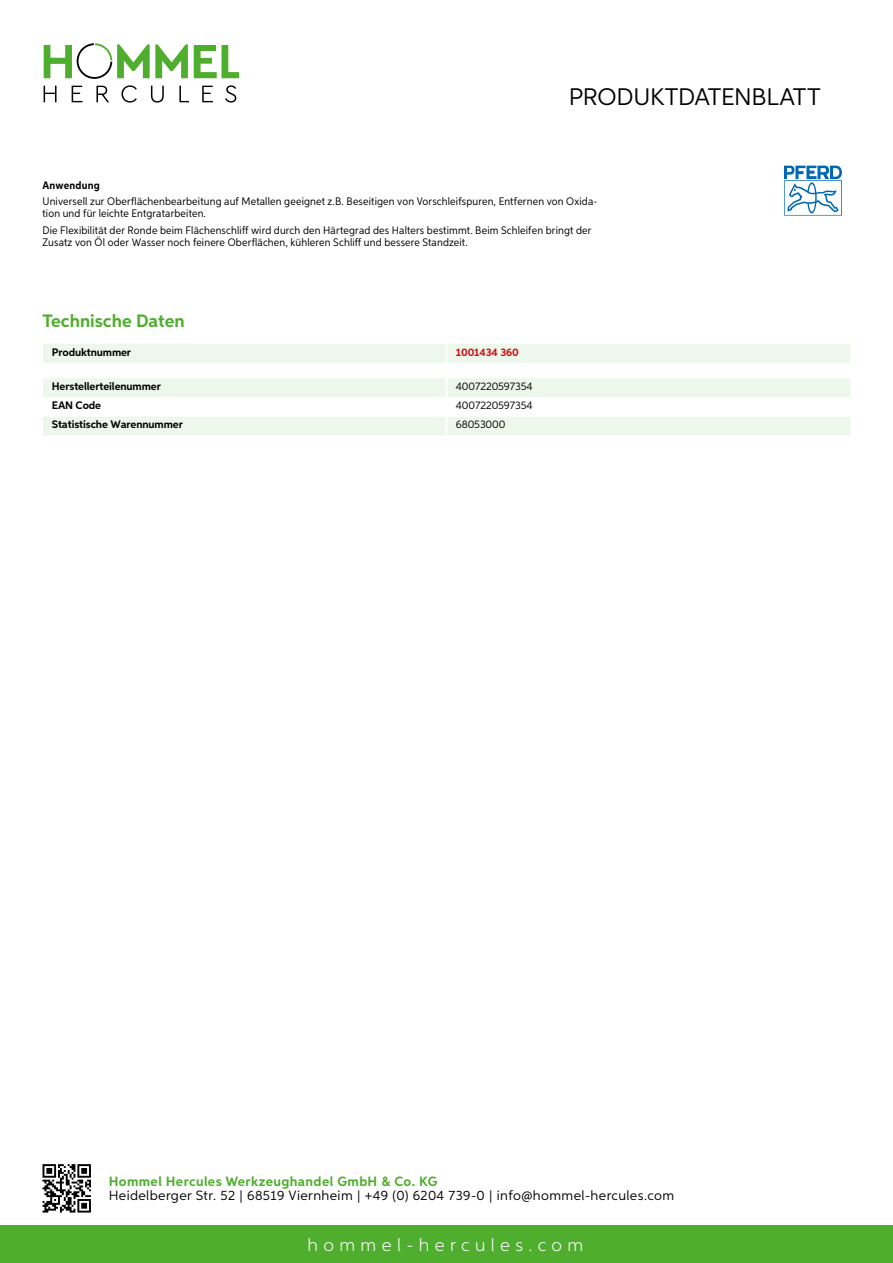
<style>
.page{position:relative;width:893px;height:1263px;background:#fff}
.page>*{position:absolute;margin:0;border:0;box-sizing:border-box;transform-origin:0 0}
.t1{font:24px "Aspira";letter-spacing:-.01em;color:#000}
.t2{font:300 18px "Aspira";letter-spacing:.3em;color:#fff}
.t3{font:700 18px "Aspira";color:#50ae2f}
.t4{font:13.5px "Aspira";letter-spacing:.03em;color:#000}
.t5{font:700 13.5px "Aspira";letter-spacing:.03em;color:#50ae2f}
.t6{font:10.95px/12px "Aspira Nar";letter-spacing:.015em;color:#000}
.t7{font:700 10.95px "Aspira";letter-spacing:-.01em;color:#000}
.t8{font:10.95px "Aspira";letter-spacing:-.01em;color:#000}
.t9{font:700 10.95px "Aspira";letter-spacing:-.01em;color:#cd1013}
.t10{font:700 10.95px "Aspira Nar";letter-spacing:.02em;color:#000}
</style>
<div class="page">
<div style="left:0;top:1226px;width:893px;height:37px;background:#50ae2f"></div>
<svg style="left:43px;top:1164px;width:48px;height:48px"></svg>
<svg style="left:194px;top:45px;width:45px;height:33px"></svg>
<svg style="left:44px;top:43px;width:144px;height:36px"></svg>
<svg style="left:44px;top:86px;width:13px;height:16px"></svg>
<svg style="left:72px;top:86px;width:10px;height:16px"></svg>
<svg style="left:96px;top:86px;width:13px;height:16px"></svg>
<svg style="left:121px;top:85px;width:16px;height:18px"></svg>
<svg style="left:151px;top:86px;width:13px;height:17px"></svg>
<svg style="left:179px;top:86px;width:10px;height:16px"></svg>
<svg style="left:202px;top:86px;width:11px;height:16px"></svg>
<svg style="left:225px;top:85px;width:11px;height:18px"></svg>
<div style="left:43px;top:344px;width:807px;height:19px;background:#eef7eb"></div>
<hr style="left:445px;top:344px;width:3px;height:19px;background:#fff">
<svg style="left:43px;top:378px;width:807px;height:58px"></svg>
<hr style="left:445px;top:416px;width:3px;height:20px;background:#fff">
<svg style="left:784px;top:166px;width:58px;height:50px"></svg>
<h1 class="t1" style="left:569px;top:82px;width:253px">Produktdatenblatt</h1>
<p class="t10" style="left:43px;top:179px;width:59px">Anwendung</p>
<p class="t6" style="left:43px;top:195px;width:556px">Universell zur Oberflächenbearbeitung auf Metallen geeignet z.B. Beseitigen von Vorschleifspuren, Entfernen von Oxida&shy;tion und für leichte Entgratarbeiten.</p>
<p class="t6" style="left:43px;top:224px;width:550px">Die Flexibilität der Ronde beim Flächenschliff wird durch den Härtegrad des Halters bestimmt. Beim Schleifen bringt der<br>Zusatz von Öl oder Wasser noch feinere Oberflächen, kühleren Schliff und bessere Standzeit.</p>
<h2 class="t3" style="left:43px;top:309px;width:144px">Technische Daten</h2>
<p class="t7" style="left:52px;top:345px;width:81px">Produktnummer</p>
<p class="t9" style="left:456px;top:345px;width:64px">1001434 360</p>
<p class="t7" style="left:52px;top:380px;width:111px">Herstellerteilenummer</p>
<p class="t8" style="left:456px;top:380px;width:78px">4007220597354</p>
<p class="t7" style="left:52px;top:399px;width:51px">EAN Code</p>
<p class="t8" style="left:456px;top:399px;width:78px">4007220597354</p>
<p class="t7" style="left:52px;top:418px;width:132px">Statistische Warennummer</p>
<p class="t8" style="left:456px;top:418px;width:51px">68053000</p>
<p class="t5" style="left:109px;top:1172px;width:330px">Hommel Hercules Werkzeughandel GmbH &amp; Co. KG</p>
<p class="t4" style="left:109px;top:1187px;width:567px">Heidelberger Str. 52 | 68519 Viernheim | +49 (0) 6204 739-0 | info@hommel-hercules.com</p>
<h2 class="t2" style="left:307px;top:1234px;width:277px">hommel-hercules.com</h2>
</div>
